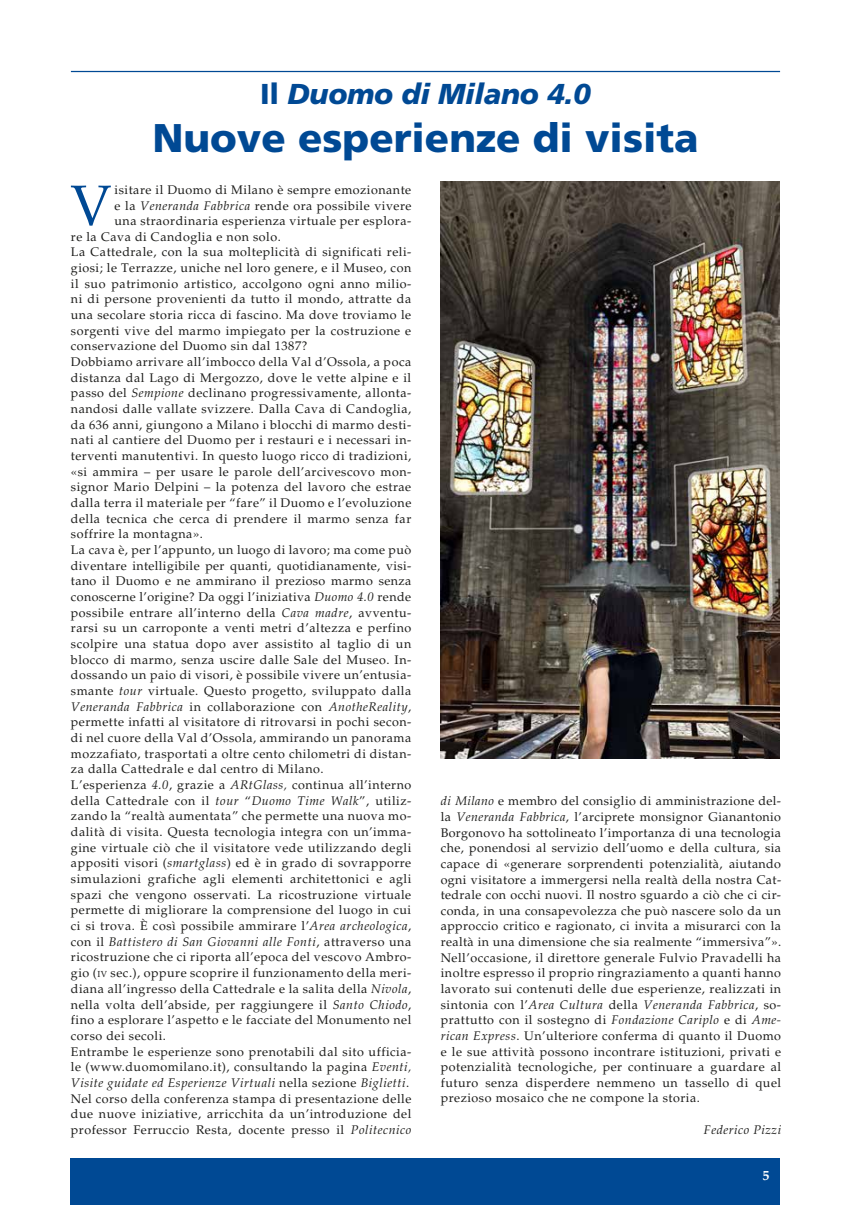
<style>
.page{position:relative;width:851px;height:1205px;background:#fff}
.page>*{position:absolute;margin:0;border:0;box-sizing:border-box;transform-origin:0 0}
.t1{font:57.12px "Palatino";color:#004994}
.t2{font:900 40px "Frutiger";color:#004994}
.t3{font:italic 900 28.75px "Frutiger";letter-spacing:-.01em;color:#004994}
.t4{font:700 13.75px "Palatino";color:#fff}
.t5{font:12.5px/15.6px "Palatino";letter-spacing:.04em;color:#1d1d1b;text-align:justify}
.t6{font:italic 12.5px "Palatino";letter-spacing:.04em;color:#1d1d1b}
.s1{font-style:normal}
.s2{font-style:italic}
.s3{font-size:8.75px}
</style>
<div class="page">
<hr style="left:71px;top:71px;width:709px;height:1px;background:#004994">
<div style="left:71px;top:1159px;width:709px;height:46px;background:#004994"></div>
<img style="left:440px;top:182px;width:338px;height:577px">
<h3 class="t3" style="left:260px;top:77px;width:332px"><span class="s1">Il</span> Duomo di Milano 4.0</h3>
<h2 class="t2" style="left:152px;top:114px;width:547px">Nuove esperienze di visita</h2>
<h1 class="t1" style="left:70px;top:172px;width:43px">V</h1>
<p class="t5" style="left:115px;top:182px;width:298px">isitare il Duomo di Milano è sempre emozionante</p>
<p class="t5" style="left:115px;top:198px;width:298px">e la <span class="s2">Veneranda Fabbrica</span> rende ora possibile vivere</p>
<p class="t5" style="left:115px;top:213px;width:298px">una straordinaria esperienza virtuale per esplora-</p>
<p class="t5" style="left:71px;top:229px;width:211px">re la Cava di Candoglia e non solo.</p>
<p class="t5" style="left:71px;top:245px;width:342px">La Cattedrale, con la sua molteplicità di significati reli-</p>
<p class="t5" style="left:71px;top:260px;width:342px">giosi; le Terrazze, uniche nel loro genere, e il Museo, con</p>
<p class="t5" style="left:71px;top:276px;width:342px">il suo patrimonio artistico, accolgono ogni anno milio-</p>
<p class="t5" style="left:71px;top:292px;width:342px">ni di persone provenienti da tutto il mondo, attratte da</p>
<p class="t5" style="left:71px;top:307px;width:342px">una secolare storia ricca di fascino. Ma dove troviamo le</p>
<p class="t5" style="left:71px;top:323px;width:342px">sorgenti vive del marmo impiegato per la costruzione e</p>
<p class="t5" style="left:71px;top:339px;width:238px">conservazione del Duomo sin dal 1387?</p>
<p class="t5" style="left:71px;top:354px;width:342px">Dobbiamo arrivare all’imbocco della Val d’Ossola, a poca</p>
<p class="t5" style="left:71px;top:370px;width:342px">distanza dal Lago di Mergozzo, dove le vette alpine e il</p>
<p class="t5" style="left:71px;top:386px;width:342px">passo del <span class="s2">Sempione</span> declinano progressivamente, allonta-</p>
<p class="t5" style="left:71px;top:401px;width:342px">nandosi dalle vallate svizzere. Dalla Cava di Candoglia,</p>
<p class="t5" style="left:71px;top:417px;width:342px">da 636 anni, giungono a Milano i blocchi di marmo desti-</p>
<p class="t5" style="left:71px;top:433px;width:342px">nati al cantiere del Duomo per i restauri e i necessari in-</p>
<p class="t5" style="left:71px;top:448px;width:342px">terventi manutentivi. In questo luogo ricco di tradizioni,</p>
<p class="t5" style="left:71px;top:464px;width:342px">«si ammira – per usare le parole dell’arcivescovo mon-</p>
<p class="t5" style="left:71px;top:480px;width:342px">signor Mario Delpini – la potenza del lavoro che estrae</p>
<p class="t5" style="left:71px;top:495px;width:342px">dalla terra il materiale per “fare” il Duomo e l’evoluzione</p>
<p class="t5" style="left:71px;top:511px;width:342px">della tecnica che cerca di prendere il marmo senza far</p>
<p class="t5" style="left:71px;top:527px;width:133px">soffrire la montagna».</p>
<p class="t5" style="left:71px;top:542px;width:342px">La cava è, per l’appunto, un luogo di lavoro; ma come può</p>
<p class="t5" style="left:71px;top:558px;width:342px">diventare intelligibile per quanti, quotidianamente, visi-</p>
<p class="t5" style="left:71px;top:574px;width:342px">tano il Duomo e ne ammirano il prezioso marmo senza</p>
<p class="t5" style="left:71px;top:589px;width:342px">conoscerne l’origine? Da oggi l’iniziativa <span class="s2">Duomo 4.0</span> rende</p>
<p class="t5" style="left:71px;top:605px;width:342px">possibile entrare all’interno della <span class="s2">Cava madre</span>, avventu-</p>
<p class="t5" style="left:71px;top:621px;width:342px">rarsi su un carroponte a venti metri d’altezza e perfino</p>
<p class="t5" style="left:71px;top:636px;width:342px">scolpire una statua dopo aver assistito al taglio di un</p>
<p class="t5" style="left:71px;top:652px;width:342px">blocco di marmo, senza uscire dalle Sale del Museo. In-</p>
<p class="t5" style="left:71px;top:667px;width:342px">dossando un paio di visori, è possibile vivere un’entusia-</p>
<p class="t5" style="left:71px;top:683px;width:342px">smante <span class="s2">tour</span> virtuale. Questo progetto, sviluppato dalla</p>
<p class="t6" style="left:71px;top:699px;width:342px">Veneranda Fabbrica <span class="s1">in collaborazione con</span> AnotheReality<span class="s1">,</span></p>
<p class="t5" style="left:71px;top:714px;width:342px">permette infatti al visitatore di ritrovarsi in pochi secon-</p>
<p class="t5" style="left:71px;top:730px;width:342px">di nel cuore della Val d’Ossola, ammirando un panorama</p>
<p class="t5" style="left:71px;top:746px;width:342px">mozzafiato, trasportati a oltre cento chilometri di distan-</p>
<p class="t5" style="left:71px;top:761px;width:254px">za dalla Cattedrale e dal centro di Milano.</p>
<p class="t5" style="left:71px;top:777px;width:342px">L’esperienza <span class="s2">4.0</span>, grazie a <span class="s2">ARtGlass,</span> continua all’interno</p>
<p class="t5" style="left:71px;top:793px;width:342px">della Cattedrale con il <span class="s2">tour</span> “<span class="s2">Duomo Time Walk</span>”, utiliz-</p>
<p class="t5" style="left:71px;top:808px;width:342px">zando la “realtà aumentata” che permette una nuova mo-</p>
<p class="t5" style="left:71px;top:824px;width:342px">dalità di visita. Questa tecnologia integra con un’imma-</p>
<p class="t5" style="left:71px;top:840px;width:342px">gine virtuale ciò che il visitatore vede utilizzando degli</p>
<p class="t5" style="left:71px;top:855px;width:342px">appositi visori (<span class="s2">smartglass</span>) ed è in grado di sovrapporre</p>
<p class="t5" style="left:71px;top:871px;width:342px">simulazioni grafiche agli elementi architettonici e agli</p>
<p class="t5" style="left:71px;top:887px;width:342px">spazi che vengono osservati. La ricostruzione virtuale</p>
<p class="t5" style="left:71px;top:902px;width:342px">permette di migliorare la comprensione del luogo in cui</p>
<p class="t5" style="left:71px;top:918px;width:342px">ci si trova. È così possibile ammirare l’<span class="s2">Area archeologica</span>,</p>
<p class="t6" style="left:71px;top:934px;width:342px"><span class="s1">con il</span> Battistero di San Giovanni alle Fonti<span class="s1">, attraverso una</span></p>
<p class="t5" style="left:71px;top:949px;width:342px">ricostruzione che ci riporta all’epoca del vescovo Ambro-</p>
<p class="t5" style="left:71px;top:965px;width:342px">gio (<span class="s3">iv</span> sec.), oppure scoprire il funzionamento della meri-</p>
<p class="t5" style="left:71px;top:981px;width:342px">diana all’ingresso della Cattedrale e la salita della <span class="s2">Nivola</span>,</p>
<p class="t5" style="left:71px;top:997px;width:342px">nella volta dell’abside, per raggiungere il <span class="s2">Santo Chiodo</span>,</p>
<p class="t5" style="left:71px;top:1012px;width:342px">fino a esplorare l’aspetto e le facciate del Monumento nel</p>
<p class="t5" style="left:71px;top:1028px;width:97px">corso dei secoli.</p>
<p class="t5" style="left:71px;top:1044px;width:342px">Entrambe le esperienze sono prenotabili dal sito ufficia-</p>
<p class="t5" style="left:71px;top:1059px;width:342px">le (www.duomomilano.it), consultando la pagina <span class="s2">Eventi,</span></p>
<p class="t6" style="left:71px;top:1075px;width:340px">Visite guidate ed Esperienze Virtuali <span class="s1">nella sezione</span> Biglietti<span class="s1">.</span></p>
<p class="t5" style="left:71px;top:1091px;width:342px">Nel corso della conferenza stampa di presentazione delle</p>
<p class="t5" style="left:71px;top:1106px;width:342px">due nuove iniziative, arricchita da un’introduzione del</p>
<p class="t5" style="left:71px;top:1122px;width:342px">professor Ferruccio Resta, docente presso il <span class="s2">Politecnico</span></p>
<p class="t5" style="left:440px;top:793px;width:342px"><span class="s2">di Milano</span> e membro del consiglio di amministrazione del&shy;la <span class="s2">Veneranda Fabbrica</span>, l’arciprete monsignor Gianantonio Borgonovo ha sottolineato l’importanza di una tecnologia che, ponendosi al servizio dell’uomo e della cultura, sia capace di «generare sorprendenti potenzialità, aiutando ogni visitatore a immergersi nella realtà della nostra Cat&shy;tedrale con occhi nuovi. Il nostro sguardo a ciò che ci cir&shy;conda, in una consapevolezza che può nascere solo da un approccio critico e ragionato, ci invita a misurarci con la realtà in una dimensione che sia realmente “immersiva”».<br>Nell’occasione, il direttore generale Fulvio Pravadelli ha inoltre espresso il proprio ringraziamento a quanti hanno lavorato sui contenuti delle due esperienze, realizzati in sintonia con l’<span class="s2">Area Cultura</span> della <span class="s2">Veneranda Fabbrica</span>, so&shy;prattutto con il sostegno di <span class="s2">Fondazione Cariplo</span> e di <span class="s2">Ame&shy;rican Express</span>. Un’ulteriore conferma di quanto il Duomo e le sue attività possono incontrare istituzioni, privati e potenzialità tecnologiche, per continuare a guardare al futuro senza disperdere nemmeno un tassello di quel prezioso mosaico che ne compone la storia.</p>
<p class="t6" style="left:703px;top:1122px;width:79px">Federico Pizzi</p>
<p class="t4" style="left:762px;top:1167px;width:8px">5</p>
</div>
